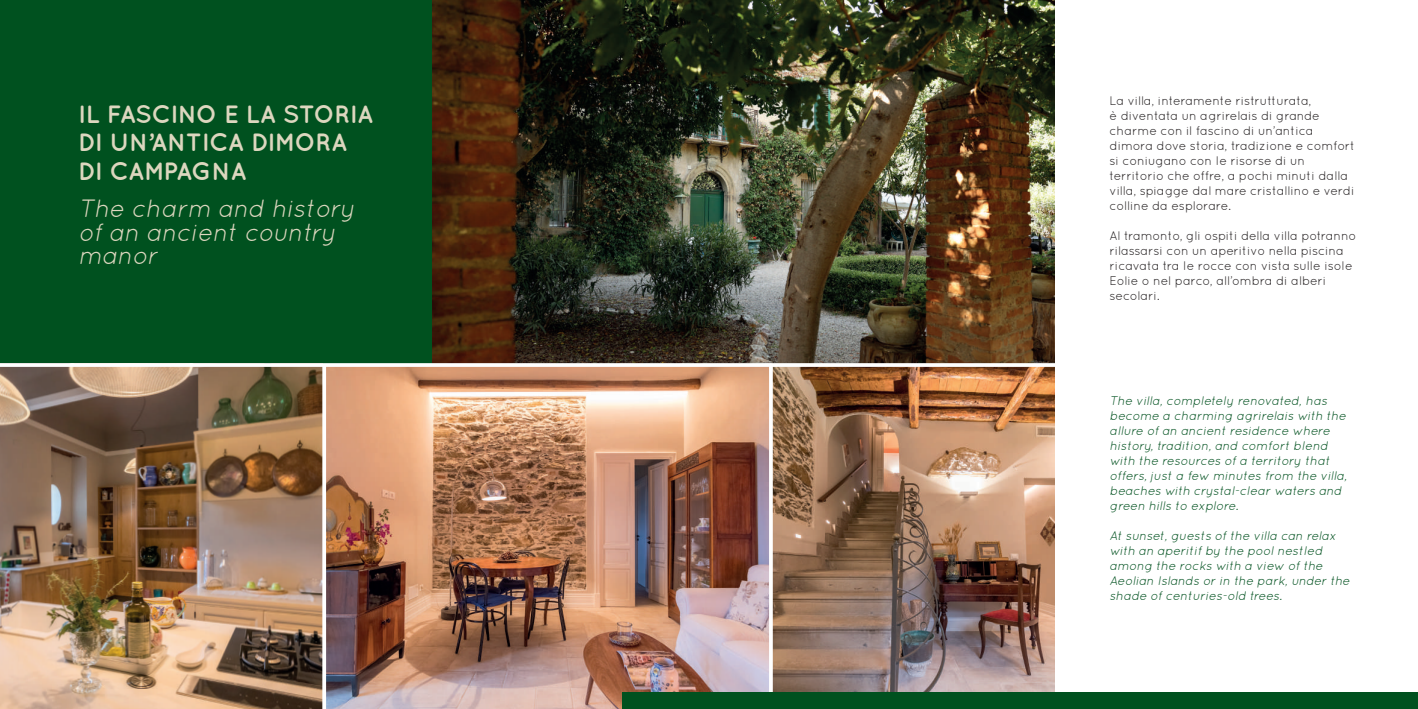
<style>
.page{position:relative;width:1418px;height:709px;background:#fff}
.page>*{position:absolute;margin:0;border:0;box-sizing:border-box;transform-origin:0 0}
.t1{font:700 25px/28.8px "Quicksand";letter-spacing:-.01em;color:#ddd7bf}
.t2{font:italic 25px/23.8px "Quicksand";color:#ddd7bf}
.t3{font:italic 12.5px/15px "Quicksand";color:#00511f}
.t4{font:12.5px/15px "Quicksand";letter-spacing:-.01em;color:#231f20}
</style>
<div class="page">
<img style="left:431px;top:0;width:623px;height:363px">
<div style="left:0;top:0;width:431px;height:367px;background:#00511f"></div>
<img style="left:326px;top:367px;width:443px;height:342px">
<img style="left:772px;top:367px;width:282px;height:325px">
<img style="left:0;top:367px;width:322px;height:342px">
<svg style="left:0;top:363px;width:1055px;height:4px"></svg>
<hr style="left:769px;top:365px;width:3px;height:344px;background:#fff">
<svg style="left:322px;top:365px;width:4px;height:344px"></svg>
<div style="left:622px;top:692px;width:795px;height:17px;background:#00511f"></div>
<h1 class="t1" style="left:78px;top:99px;width:296px">IL FASCINO E LA STORIA<br>DI UN’ANTICA DIMORA<br>DI CAMPAGNA</h1>
<h1 class="t2" style="left:78px;top:196px;width:283px">The charm and history of an ancient country manor</h1>
<p class="t4" style="left:1109px;top:93px;width:247px">La villa, interamente ristrutturata,<br>è diventata un agrirelais di grande charme con il fascino di un’antica dimora dove storia, tradizione e comfort si coniugano con le risorse di un territorio che offre, a pochi minuti dalla villa, spiagge dal mare cristallino e verdi colline da esplorare.</p>
<p class="t4" style="left:1109px;top:228px;width:248px">Al tramonto, gli ospiti della villa potranno rilassarsi con un aperitivo nella piscina ricavata tra le rocce con vista sulle isole Eolie o nel parco, all’ombra di alberi secolari.</p>
<p class="t3" style="left:1109px;top:393px;width:241px">The villa, completely renovated, has become a charming agrirelais with the allure of an ancient residence where history, tradition, and comfort blend with the resources of a territory that offers, j ust a few minutes from the villa, beaches with crystal-clear waters and green hills to explore.</p>
<p class="t3" style="left:1109px;top:528px;width:244px">At sunset, guests of the villa can relax with an aperitif by the pool nestled among the rocks with a view of the Aeolian Islands or in the park, under the shade of centuries-old trees.</p>
</div>
